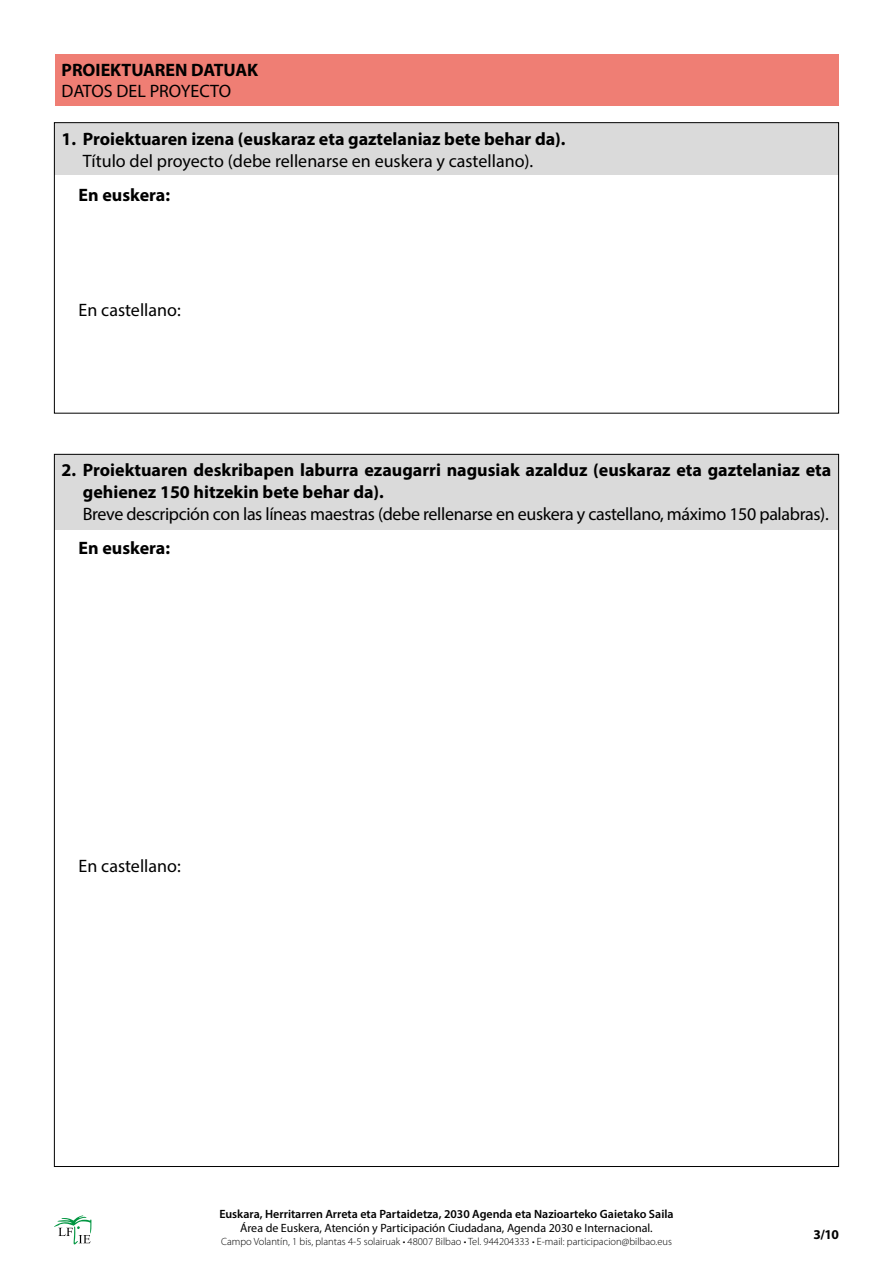
<style>
.page{position:relative;width:893px;height:1263px;background:#fff}
.page>*{position:absolute;margin:0;border:0;box-sizing:border-box;transform-origin:0 0}
.t1{font:700 18px/21.6px "Myriad Pro";color:#000}
.t2{font:18px "Myriad Pro";color:#000}
.t3{font:18px "Myriad Pro";letter-spacing:-.02em;color:#000}
.t4{font:700 13.5px "Myriad Pro";color:#000}
.t5{font:600 12px "Myriad Pro";color:#000}
.t6{font:12px "Myriad Pro";color:#000}
.t7{font:300 10.5px "Myriad Pro";color:#000}
</style>
<div class="page">
<svg style="left:54px;top:1215px;width:37px;height:29px"></svg>
<div style="left:54px;top:454px;width:785px;height:76px;background:#dadada"></div>
<div style="left:55px;top:54px;width:783px;height:52px;background:#ef7e74"></div>
<div style="left:54px;top:123px;width:785px;height:51px;background:#dadada"></div>
<p class="t1" style="left:62px;top:58px;width:198px">PROIEKTUAREN DATUAK</p>
<p class="t2" style="left:62px;top:80px;width:171px">DATOS DEL PROYECTO</p>
<p class="t1" style="left:62px;top:128px;width:505px">1. Proiektuaren izena (euskaraz eta gaztelaniaz bete behar da).</p>
<p class="t2" style="left:83px;top:150px;width:452px">Título del proyecto (debe rellenarse en euskera y castellano).</p>
<p class="t1" style="left:79px;top:183px;width:93px">En euskera:</p>
<p class="t2" style="left:79px;top:299px;width:104px">En castellano:</p>
<p class="t1" style="left:83px;top:459px;width:750px;text-indent:-21px">2. Proiektuaren deskribapen laburra ezaugarri nagusiak azalduz (euskaraz eta gaztelaniaz eta gehienez 150 hitzekin bete behar da).</p>
<p class="t3" style="left:83px;top:502px;width:747px">Breve descripción con las líneas maestras (debe rellenarse en euskera y castellano, máximo 150 palabras).</p>
<p class="t1" style="left:79px;top:536px;width:93px">En euskera:</p>
<p class="t2" style="left:79px;top:855px;width:104px">En castellano:</p>
<p class="t5" style="left:219px;top:1206px;width:456px">Euskara, Herritarren Arreta eta Partaidetza, 2030 Agenda eta Nazioarteko Gaietako Saila</p>
<p class="t6" style="left:240px;top:1221px;width:414px">Área de Euskera, Atención y Participación Ciudadana, Agenda 2030 e Internacional.</p>
<p class="t7" style="left:221px;top:1236px;width:452px">Campo Volantín, 1 bis, plantas 4-5 solairuak • 48007 Bilbao • Tel. 944204333 • E-mail: participacion@bilbao.eus</p>
<p class="t4" style="left:814px;top:1226px;width:27px">3/10</p>
</div>
